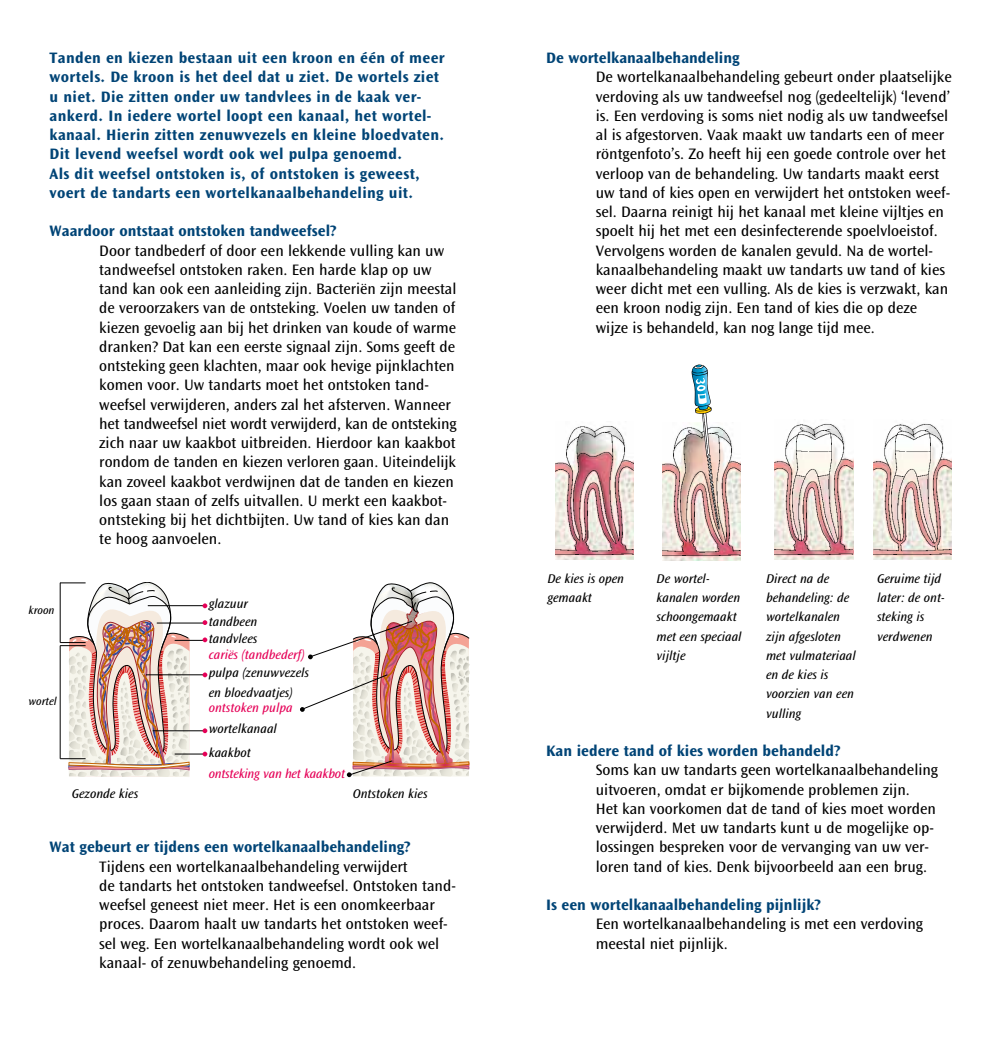
<style>
.page{position:relative;width:993px;height:1042px;background:#fff}
.page>*{position:absolute;margin:0;border:0;box-sizing:border-box;transform-origin:0 0}
.t1{font:15.75px/19.2px "Ocean Sans Std";color:#000}
.t2{font:700 15.75px/19.2px "Ocean Sans Std";letter-spacing:.02em;color:#004476}
.t3{font:700 15.75px "Ocean Sans Std";color:#004476}
.t4{font:italic 13.12px/19.2px "Ocean Sans Std";color:#000}
.t5{font:italic 13.12px "Ocean Sans Std";color:#e50057}
.t6{font:italic 11.38px "Ocean Sans Std";color:#000}
</style>
<div class="page">
<hr style="left:148px;top:605px;width:58px;height:1px;background:#000">
<hr style="left:157px;top:623px;width:49px;height:1px;background:#000">
<hr style="left:175px;top:640px;width:31px;height:1px;background:#000">
<hr style="left:146px;top:674px;width:60px;height:1px;background:#000">
<hr style="left:153px;top:730px;width:53px;height:1px;background:#000">
<hr style="left:175px;top:754px;width:31px;height:1px;background:#000">
<svg style="left:202px;top:751px;width:5px;height:5px"></svg>
<svg style="left:202px;top:728px;width:5px;height:5px"></svg>
<svg style="left:202px;top:672px;width:5px;height:5px"></svg>
<svg style="left:202px;top:637px;width:5px;height:5px"></svg>
<svg style="left:202px;top:620px;width:5px;height:5px"></svg>
<svg style="left:202px;top:603px;width:5px;height:5px"></svg>
<img style="left:60px;top:582px;width:130px;height:195px">
<hr style="left:60px;top:645px;width:1px;height:114px;background:#000">
<svg style="left:300px;top:582px;width:170px;height:195px"></svg>
<img style="left:662px;top:427px;width:77px;height:133px">
<img style="left:691px;top:364px;width:28px;height:166px">
<img style="left:555px;top:426px;width:78px;height:133px">
<img style="left:774px;top:423px;width:78px;height:136px">
<img style="left:873px;top:423px;width:78px;height:136px">
<p class="t2" style="left:50px;top:48px;width:396px">Tanden en kiezen bestaan uit een kroon en één of meer wortels. De kroon is het deel dat u ziet. De wortels ziet u niet. Die zitten onder uw tandvlees in de kaak ver&shy;ankerd. In iedere wortel loopt een kanaal, het wortel&shy;kanaal. Hierin zitten zenuwvezels en kleine bloedvaten.<br>Dit levend weefsel wordt ook wel pulpa genoemd.<br>Als dit weefsel ontstoken is, of ontstoken is geweest, voert de tandarts een wortelkanaalbehandeling uit.</p>
<p class="t3" style="left:50px;top:222px;width:288px">Waardoor ontstaat ontstoken tandweefsel?</p>
<p class="t1" style="left:99px;top:241px;width:359px">Door tandbederf of door een lekkende vulling kan uw tandweefsel ontstoken raken. Een harde klap op uw tand kan ook een aanleiding zijn. Bacteriën zijn meestal de veroorzakers van de ontsteking. Voelen uw tanden of kiezen gevoelig aan bij het drinken van koude of warme dranken? Dat kan een eerste signaal zijn. Soms geeft de ontsteking geen klachten, maar ook hevige pijnklachten komen voor. Uw tandarts moet het ontstoken tand&shy;weefsel verwijderen, anders zal het afsterven. Wanneer het tandweefsel niet wordt verwijderd, kan de ontsteking zich naar uw kaakbot uitbreiden. Hierdoor kan kaakbot rondom de tanden en kiezen verloren gaan. Uiteindelijk kan zoveel kaakbot verdwijnen dat de tanden en kiezen los gaan staan of zelfs uitvallen. U merkt een kaakbot&shy;ontsteking bij het dichtbijten. Uw tand of kies kan dan te hoog aanvoelen.</p>
<p class="t6" style="left:29px;top:604px;width:27px">kroon</p>
<p class="t6" style="left:29px;top:694px;width:30px">wortel</p>
<p class="t4" style="left:209px;top:595px;width:50px;line-height:17.3px">glazuur tandbeen</p>
<p class="t5" style="left:209px;top:648px;width:97px">cariës (tandbederf)</p>
<p class="t4" style="left:209px;top:629px;width:50px">tandvlees</p>
<p class="t4" style="left:209px;top:663px;width:102px">pulpa (zenuwvezels en bloedvaatjes)</p>
<p class="t4" style="left:209px;top:719px;width:70px">wortelkanaal</p>
<p class="t5" style="left:209px;top:701px;width:85px">ontstoken pulpa</p>
<p class="t4" style="left:209px;top:743px;width:44px">kaakbot</p>
<p class="t5" style="left:209px;top:766px;width:138px">ontsteking van het kaakbot</p>
<p class="t4" style="left:72px;top:785px;width:68px">Gezonde kies</p>
<p class="t4" style="left:352px;top:785px;width:76px">Ontstoken kies</p>
<p class="t3" style="left:50px;top:838px;width:362px">Wat gebeurt er tijdens een wortelkanaalbehandeling?</p>
<p class="t1" style="left:99px;top:857px;width:358px">Tijdens een wortelkanaalbehandeling verwijdert<br>de tandarts het ontstoken tandweefsel. Ontstoken tand&shy;weefsel geneest niet meer. Het is een onomkeerbaar proces. Daarom haalt uw tandarts het ontstoken weef&shy;sel weg. Een wortelkanaalbehandeling wordt ook wel kanaal- of zenuwbehandeling genoemd.</p>
<p class="t3" style="left:546px;top:49px;width:195px">De wortelkanaalbehandeling</p>
<p class="t1" style="left:595px;top:68px;width:357px">De wortelkanaalbehandeling gebeurt onder plaatselijke verdoving als uw tandweefsel nog (gedeeltelijk) ‘levend’ is. Een verdoving is soms niet nodig als uw tandweefsel al is afgestorven. Vaak maakt uw tandarts een of meer röntgenfoto’s. Zo heeft hij een goede controle over het verloop van de behandeling. Uw tandarts maakt eerst uw tand of kies open en verwijdert het ontstoken weef&shy;sel. Daarna reinigt hij het kanaal met kleine vijltjes en spoelt hij het met een desinfecterende spoelvloeistof.<br>Vervolgens worden de kanalen gevuld. Na de wortel&shy;kanaalbehandeling maakt uw tandarts uw tand of kies weer dicht met een vulling. Als de kies is verzwakt, kan een kroon nodig zijn. Een tand of kies die op deze wijze is behandeld, kan nog lange tijd mee.</p>
<p class="t4" style="left:547px;top:569px;width:78px">De kies is open gemaakt</p>
<p class="t4" style="left:656px;top:569px;width:87px">De wortel&shy;kanalen worden schoongemaakt met een speciaal vijltje</p>
<p class="t4" style="left:765px;top:569px;width:91px">Direct na de behandeling: de wortelkanalen zijn afgesloten met vulmateriaal en de kies is voorzien van een vulling</p>
<p class="t4" style="left:876px;top:569px;width:69px">Geruime tijd later: de ont&shy;steking is verdwenen</p>
<p class="t3" style="left:546px;top:742px;width:296px">Kan iedere tand of kies worden behandeld?</p>
<p class="t1" style="left:595px;top:761px;width:344px">Soms kan uw tandarts geen wortelkanaalbehandeling uitvoeren, omdat er bijkomende problemen zijn.<br>Het kan voorkomen dat de tand of kies moet worden verwijderd. Met uw tandarts kunt u de mogelijke op&shy;lossingen bespreken voor de vervanging van uw ver&shy;loren tand of kies. Denk bijvoorbeeld aan een brug.</p>
<p class="t3" style="left:546px;top:896px;width:276px">Is een wortelkanaalbehandeling pijnlijk?</p>
<p class="t1" style="left:595px;top:915px;width:329px">Een wortelkanaalbehandeling is met een verdoving meestal niet pijnlijk.</p>
</div>
